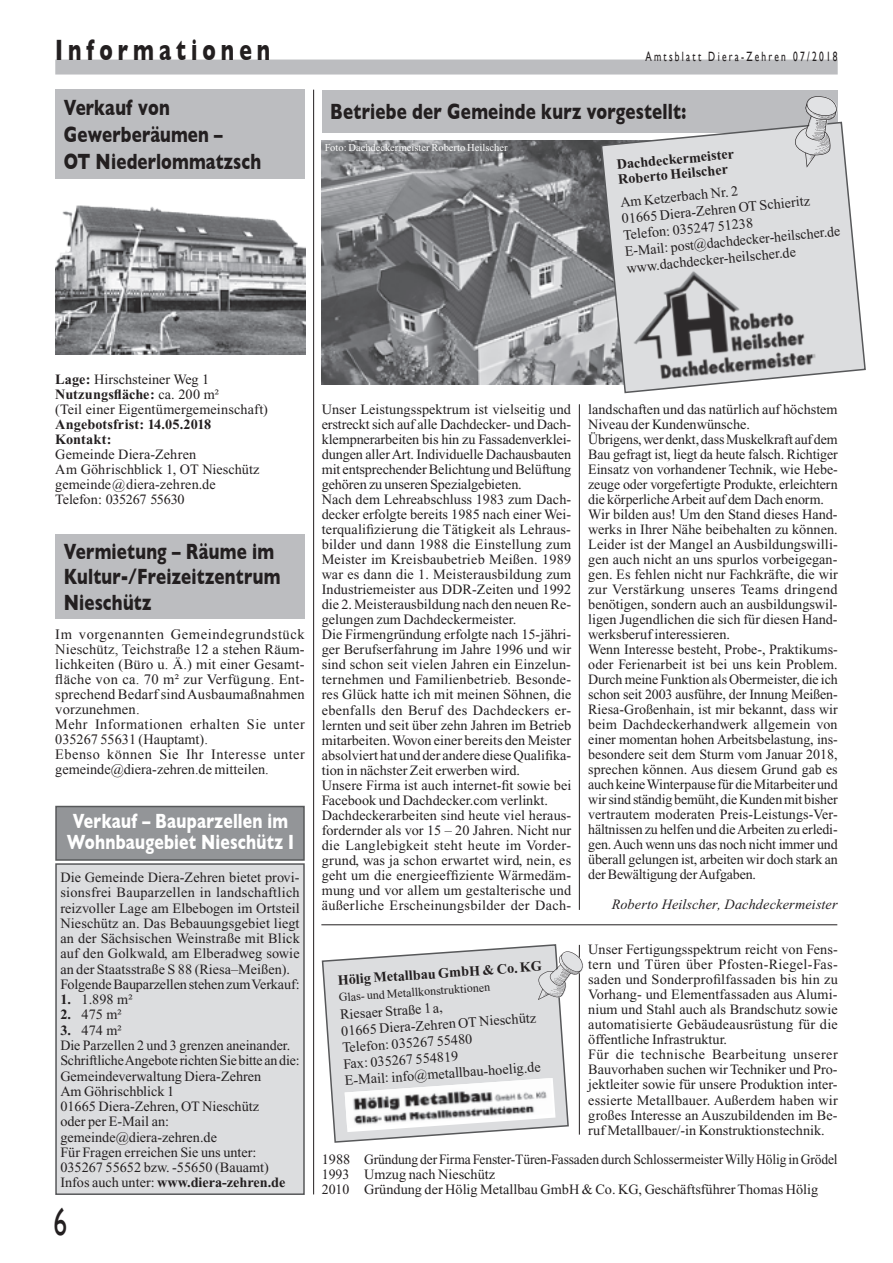
<style>
.page{position:relative;width:893px;height:1263px;background:#fff}
.page>*{position:absolute;margin:0;border:0;box-sizing:border-box;transform-origin:0 0}
.t1{font:39px "Gill Sans";color:#231f20;scale:.7 1}
.t2{font:700 30px "Gill Sans";letter-spacing:.24em;color:#231f20;scale:.7 1}
.t3{font:700 22.5px/27px "Gill Sans";letter-spacing:.01em;color:#231f20;scale:.75 1}
.t4{font:700 21px/21px "Gill Sans";letter-spacing:.015em;color:#fff;scale:.75 1}
.t5{font:14.25px/15px "Times New Roman";color:#231f20}
.t6{font:14.25px/15px "Times New Roman";letter-spacing:.015em;color:#231f20}
.t7{font:700 14.25px/15px "Times New Roman";letter-spacing:.005em;color:#231f20}
.t8{font:italic 14.25px "Times New Roman";letter-spacing:.01em;color:#231f20}
.t9{font:13.5px "Gill Sans";letter-spacing:.24em;color:#231f20;scale:.7 1}
.t10{font:12px "Times New Roman";color:#231f20}
.t11{font:10.5px "Times New Roman";color:#fff}
.s1{font-weight:700}
</style>
<div class="page">
<div style="left:55px;top:60px;width:783px;height:15px;background:#bcbdc0"></div>
<div style="left:322px;top:90px;width:516px;height:42px;background:#bcbdc0"></div>
<hr style="left:313px;top:90px;width:1px;height:1104px;background:#231f20">
<hr style="left:579px;top:404px;width:1px;height:506px;background:#231f20">
<hr style="left:579px;top:945px;width:1px;height:189px;background:#231f20">
<div style="left:55px;top:863px;width:250px;height:332px;background:#dcdddf;border:2px solid #57585a"></div>
<div style="left:55px;top:806px;width:250px;height:55px;background:#939598;border:2px solid #57585a"></div>
<div style="left:55px;top:89px;width:250px;height:90px;background:#bcbdc0"></div>
<img style="left:55px;top:205px;width:250px;height:149px">
<div style="left:55px;top:534px;width:250px;height:84px;background:#bcbdc0"></div>
<img style="left:322px;top:141px;width:278px;height:243px">
<svg style="left:600px;top:121px;width:266px;height:273px"></svg>
<img style="left:627px;top:259px;width:190px;height:128px">
<svg style="left:793px;top:96px;width:45px;height:72px"></svg>
<svg style="left:321px;top:944px;width:248px;height:199px"></svg>
<svg style="left:536px;top:948px;width:47px;height:52px"></svg>
<svg style="left:345px;top:1078px;width:210px;height:54px"></svg>
<img style="left:345px;top:1078px;width:208px;height:50px">
<hr style="left:321px;top:924px;width:516px;height:1px;background:#231f20">
<h2 class="t2" style="left:55px;top:32px;width:309px">Informationen</h2>
<h3 class="t3" style="left:64px;top:93px;width:265px">Verkauf von<br>Gewerberäumen –<br>OT Niederlommatzsch</h3>
<p class="t9" style="left:645px;top:49px;width:276px">Amtsblatt Diera-Zehren 07/2018</p>
<h3 class="t3" style="left:330px;top:98px;width:476px">Betriebe der Gemeinde kurz vorgestellt:</h3>
<p class="t11" style="left:325px;top:142px;width:184px">Foto: Dachdeckermeister Roberto Heilscher</p>
<p class="t7" style="left:616px;top:157px;width:119px;rotate:-5deg">Dachdeckermeister<br>Roberto Heilscher</p>
<p class="t5" style="left:619px;top:193px;width:218px;line-height:16.4px;rotate:-5deg">Am Ketzerbach Nr. 2<br>01665 Diera-Zehren OT Schieritz<br>Telefon: 035247 51238<br>E-Mail: post@dachdecker-heilscher.de www.dachdecker-heilscher.de</p>
<p class="t5" style="left:55px;top:372px;width:214px"><span class="s1">Lage:</span> Hirschsteiner Weg 1<br><span class="s1">Nutzungsfläche:</span> ca. 200 m²<br>(Teil einer Eigentümergemeinschaft)</p>
<p class="t7" style="left:55px;top:417px;width:158px">Angebotsfrist: 14.05.2018<br>Kontakt:</p>
<p class="t5" style="left:55px;top:447px;width:206px">Gemeinde Diera-Zehren<br>Am Göhrischblick 1, OT Nieschütz gemeinde@diera-zehren.de<br>Telefon: 035267 55630</p>
<h3 class="t3" style="left:64px;top:538px;width:290px;line-height:25.5px">Vermietung – Räume im<br>Kultur-/Freizeitzentrum<br>Nieschütz</h3>
<p class="t6" style="left:55px;top:627px;width:251px">Im vorgenannten Gemeindegrundstück Nieschütz, Teichstraße 12 a stehen Räum&shy;lichkeiten (Büro u. Ä.) mit einer Gesamt&shy;fläche von ca. 70 m² zur Verfügung. Ent&shy;sprechend Bedarf sind Ausbaumaßnahmen vorzunehmen.<br>Mehr Informationen erhalten Sie unter 035267 55631 (Hauptamt).<br>Ebenso können Sie Ihr Interesse unter gemeinde@diera-zehren.de mitteilen.</p>
<h3 class="t4" style="left:67px;top:810px;width:304px">Verkauf – Bauparzellen im<br>Wohnbaugebiet Nieschütz I</h3>
<p class="t5" style="left:60px;top:869px;width:241px">Die Gemeinde Diera-Zehren bietet provi&shy;sionsfrei Bauparzellen in landschaftlich reizvoller Lage am Elbebogen im Ortsteil Nieschütz an. Das Bebauungsgebiet liegt an der Sächsischen Weinstraße mit Blick auf den Golkwald, am Elberadweg sowie an der Staatsstraße S 88 (Riesa–Meißen).<br>Folgende Bauparzellen stehen zum Verkauf:</p>
<p class="t5" style="left:60px;top:992px;width:74px"><span class="s1">1.</span> 1.898 m²</p>
<p class="t5" style="left:60px;top:1007px;width:63px"><span class="s1">2.</span> 475 m²</p>
<p class="t5" style="left:60px;top:1022px;width:241px"><span class="s1">3.</span> 474 m²<br>Die Parzellen 2 und 3 grenzen aneinander.<br>Schriftliche Angebote richten Sie bitte an die:<br>Gemeindeverwaltung Diera-Zehren<br>Am Göhrischblick 1<br>01665 Diera-Zehren, OT Nieschütz<br>oder per E-Mail an: gemeinde@diera-zehren.de<br>Für Fragen erreichen Sie uns unter:<br>035267 55652 bzw. -55650 (Bauamt)<br>Infos auch unter: <span class="s1">www.diera-zehren.de</span></p>
<h1 class="t1" style="left:53px;top:1198px;width:21px">6</h1>
<p class="t5" style="left:322px;top:402px;width:251px">Unser Leistungsspektrum ist vielseitig und erstreckt sich auf alle Dachdecker- und Dach&shy;klempnerarbeiten bis hin zu Fassadenverklei&shy;dungen aller Art. Individuelle Dachausbauten mit entsprechender Belichtung und Belüftung gehören zu unseren Spezialgebieten.<br>Nach dem Lehreabschluss 1983 zum Dach&shy;decker erfolgte bereits 1985 nach einer Wei&shy;terqualifizierung die Tätigkeit als Lehraus&shy;bilder und dann 1988 die Einstellung zum Meister im Kreisbaubetrieb Meißen. 1989 war es dann die 1. Meisterausbildung zum Industriemeister aus DDR-Zeiten und 1992 die 2. Meisterausbildung nach den neuen Re&shy;gelungen zum Dachdeckermeister.<br>Die Firmengründung erfolgte nach 15-jähri&shy;ger Berufserfahrung im Jahre 1996 und wir sind schon seit vielen Jahren ein Einzelun&shy;ternehmen und Familienbetrieb. Besonde&shy;res Glück hatte ich mit meinen Söhnen, die ebenfalls den Beruf des Dachdeckers er&shy;lernten und seit über zehn Jahren im Betrieb mitarbeiten. Wovon einer bereits den Meister absolviert hat und der andere diese Qualifika&shy;tion in nächster Zeit erwerben wird.<br>Unsere Firma ist auch internet-fit sowie bei Facebook und Dachdecker.com verlinkt.<br>Dachdeckerarbeiten sind heute viel heraus&shy;fordernder als vor 15 – 20 Jahren. Nicht nur die Langlebigkeit steht heute im Vorder&shy;grund, was ja schon erwartet wird, nein, es geht um die energieeffiziente Wärmedäm&shy;mung und vor allem um gestalterische und äußerliche Erscheinungsbilder der Dach-</p>
<p class="t5" style="left:588px;top:402px;width:251px">landschaften und das natürlich auf höchstem Niveau der Kundenwünsche.<br>Übrigens, wer denkt, dass Muskelkraft auf dem Bau gefragt ist, liegt da heute falsch. Richtiger Einsatz von vorhandener Technik, wie Hebe&shy;zeuge oder vorgefertigte Produkte, erleichtern die körperliche Arbeit auf dem Dach enorm.<br>Wir bilden aus! Um den Stand dieses Hand&shy;werks in Ihrer Nähe beibehalten zu können.<br>Leider ist der Mangel an Ausbildungswilli&shy;gen auch nicht an uns spurlos vorbeigegan&shy;gen. Es fehlen nicht nur Fachkräfte, die wir zur Verstärkung unseres Teams dringend benötigen, sondern auch an ausbildungswil&shy;ligen Jugendlichen die sich für diesen Hand&shy;werksberuf interessieren.<br>Wenn Interesse besteht, Probe-, Praktikums&shy;oder Ferienarbeit ist bei uns kein Problem.<br>Durch meine Funktion als Obermeister, die ich schon seit 2003 ausführe, der Innung Meißen-Riesa-Großenhain, ist mir bekannt, dass wir beim Dachdeckerhandwerk allgemein von einer momentan hohen Arbeitsbelastung, ins&shy;besondere seit dem Sturm vom Januar 2018, sprechen können. Aus diesem Grund gab es auch keine Winterpause für die Mitarbeiter und wir sind ständig bemüht, die Kunden mit bisher vertrautem moderaten Preis-Leistungs-Ver&shy;hältnissen zu helfen und die Arbeiten zu erledi&shy;gen. Auch wenn uns das noch nicht immer und überall gelungen ist, arbeiten wir doch stark an der Bewältigung der Aufgaben.</p>
<p class="t8" style="left:612px;top:897px;width:227px">Roberto Heilscher, Dachdeckermeister</p>
<p class="t7" style="left:337px;top:973px;width:206px;rotate:-4deg">Hölig Metallbau GmbH &amp; Co. KG</p>
<p class="t10" style="left:338px;top:991px;width:153px;rotate:-4deg">Glas- und Metallkonstruktionen</p>
<p class="t5" style="left:339px;top:1006px;width:198px;line-height:16.5px;rotate:-4deg">Riesaer Straße 1a,<br>01665 Diera-Zehren OT Nieschütz<br>Telefon: 035267 55480<br>Fax: 035267 554819<br>E-Mail: info@metallbau-hoelig.de</p>
<p class="t5" style="left:588px;top:942px;width:251px">Unser Fertigungsspektrum reicht von Fens&shy;tern und Türen über Pfosten-Riegel-Fas&shy;saden und Sonderprofilfassaden bis hin zu Vorhang- und Elementfassaden aus Alumi&shy;nium und Stahl auch als Brandschutz sowie automatisierte Gebäudeausrüstung für die öffentliche Infrastruktur.<br>Für die technische Bearbeitung unserer Bauvorhaben suchen wir Techniker und Pro&shy;jektleiter sowie für unsere Produktion inter&shy;essierte Metallbauer. Außerdem haben wir großes Interesse an Auszubildenden im Be&shy;ruf Metallbauer/-in Konstruktionstechnik.</p>
<p class="t5" style="left:322px;top:1152px;width:517px">1988 Gründung der Firma Fenster-Türen-Fassaden durch Schlossermeister Willy Hölig in Grödel<br>1993 Umzug nach Nieschütz<br>2010 Gründung der Hölig Metallbau GmbH &amp; Co. KG, Geschäftsführer Thomas Hölig</p>
</div>
